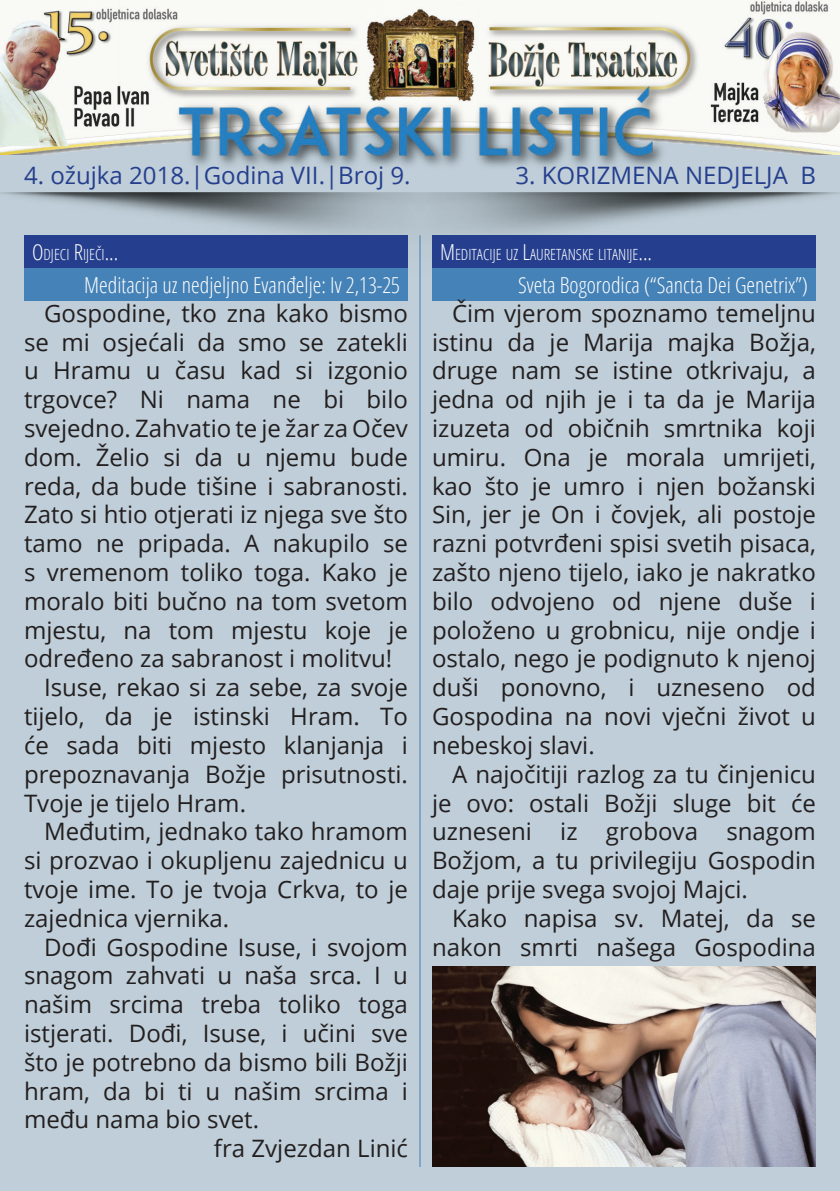
<style>
.page{position:relative;width:840px;height:1191px;background:#fff}
.page>*{position:absolute;margin:0;border:0;box-sizing:border-box;transform-origin:0 0}
.t1{font:24px/28.8px "Open Sans";color:#231f20;text-align:justify}
.t2{font:24px "Open Sans";color:#253f8e}
.t3{font:300 condensed 22px "Open Sans";color:#fff}
.t4{font:300 condensed 15.4px "Open Sans";color:#fff}
.s1{font-size:22px}
</style>
<div class="page">
<div style="left:0;top:618px;width:839px;height:573px;background:#bfced8"></div>
<hr style="left:419px;top:235px;width:1px;height:932px;background:#4582b7">
<img style="left:0;top:154px;width:839px;height:464px">
<img style="left:0;top:0;width:839px;height:154px">
<img style="left:170px;top:77px;width:500px;height:96px">
<div style="left:24px;top:235px;width:384px;height:33px;background:#253f8e"></div>
<div style="left:24px;top:268px;width:384px;height:33px;background:#4582b7"></div>
<div style="left:432px;top:235px;width:383px;height:33px;background:#253f8e"></div>
<div style="left:432px;top:268px;width:383px;height:33px;background:#4582b7"></div>
<img style="left:432px;top:966px;width:383px;height:201px">
<p class="t2" style="left:24px;top:159px;width:388px">4. ožujka 2018.|Godina VII.|Broj 9.</p>
<p class="t4" style="left:32px;top:244px;width:88px"><span class="s1">O</span>DJECI <span class="s1">R</span>IJEČI<span class="s1">...</span></p>
<p class="t3" style="left:84px;top:270px;width:317px">Meditacija uz nedjeljno Evanđelje: Iv 2,13-25</p>
<p class="t1" style="left:24px;top:298px;width:385px;text-indent:20px">Gospodine, tko zna kako bismo se mi osjećali da smo se zatekli u Hramu u času kad si izgonio trgovce? Ni nama ne bi bilo svejedno. Zahvatio te je žar za Očev dom. Želio si da u njemu bude reda, da bude tišine i sabranosti.<br>Zato si htio otjerati iz njega sve što tamo ne pripada. A nakupilo se s vremenom toliko toga. Kako je moralo biti bučno na tom svetom mjestu, na tom mjestu koje je određeno za sabranost i molitvu!</p>
<p class="t1" style="left:24px;top:672px;width:385px;text-indent:20px">Isuse, rekao si za sebe, za svoje tijelo, da je istinski Hram. To će sada biti mjesto klanjanja i prepoznavanja Božje prisutnosti.<br>Tvoje je tijelo Hram.</p>
<p class="t1" style="left:24px;top:816px;width:385px;text-indent:20px">Međutim, jednako tako hramom si prozvao i okupljenu zajednicu u tvoje ime. To je tvoja Crkva, to je zajednica vjernika.</p>
<p class="t1" style="left:24px;top:931px;width:385px;text-indent:20px">Dođi Gospodine Isuse, i svojom snagom zahvati u naša srca. I u našim srcima treba toliko toga istjerati. Dođi, Isuse, i učini sve što je potrebno da bismo bili Božji hram, da bi ti u našim srcima i među nama bio svet.</p>
<p class="t1" style="left:214px;top:1133px;width:195px">fra Zvjezdan Linić</p>
<p class="t2" style="left:515px;top:159px;width:302px">3. KORIZMENA NEDJELJA B</p>
<p class="t4" style="left:440px;top:244px;width:213px"><span class="s1">M</span>EDITACIJE UZ <span class="s1">L</span>AURETANSKE LITANIJE<span class="s1">...</span></p>
<p class="t3" style="left:518px;top:270px;width:291px">Sveta Bogorodica (“Sancta Dei Genetrix”)</p>
<p class="t1" style="left:432px;top:298px;width:385px;text-indent:20px">Čim vjerom spoznamo temeljnu istinu da je Marija majka Božja, druge nam se istine otkrivaju, a jedna od njih je i ta da je Marija izuzeta od običnih smrtnika koji umiru. Ona je morala umrijeti, kao što je umro i njen božanski Sin, jer je On i čovjek, ali postoje razni potvrđeni spisi svetih pisaca, zašto njeno tijelo, iako je nakratko bilo odvojeno od njene duše i položeno u grobnicu, nije ondje i ostalo, nego je podignuto k njenoj duši ponovno, i uzneseno od Gospodina na novi vječni život u nebeskoj slavi.</p>
<p class="t1" style="left:432px;top:759px;width:385px;text-indent:20px">A najočitiji razlog za tu činjenicu je ovo: ostali Božji sluge bit će uzneseni iz grobova snagom Božjom, a tu privilegiju Gospodin daje prije svega svojoj Majci.</p>
<p class="t1" style="left:432px;top:903px;width:385px;text-align:right">Kako napisa sv. Matej, da se nakon smrti našega Gospodina</p>
</div>
